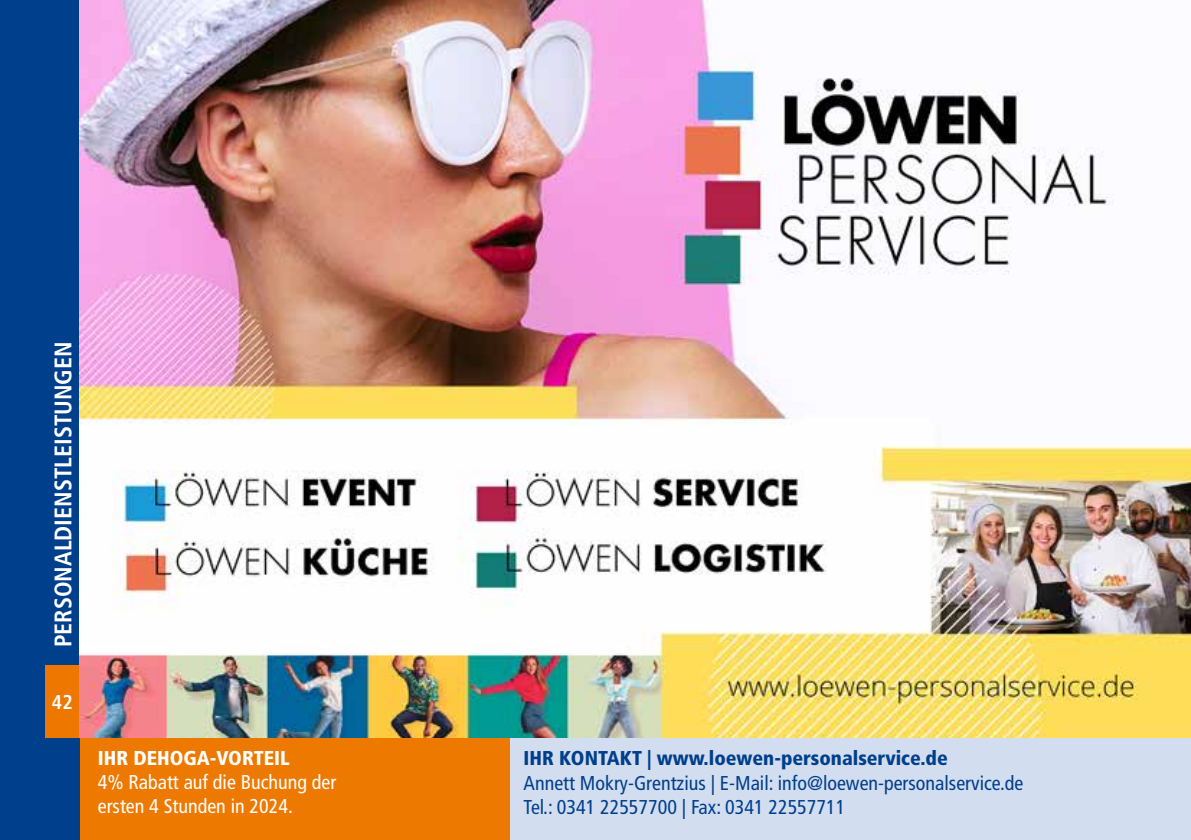
<style>
.page{position:relative;width:1191px;height:840px;background:#fff}
.page>*{position:absolute;margin:0;border:0;box-sizing:border-box;transform-origin:0 0}
.t1{font:700 condensed 24px "Frutiger LT Pro";color:#fff}
.t2{font:condensed 20px/24px "Frutiger LT Pro";color:#003f8b}
.t3{font:condensed 20px/24px "Frutiger LT Pro";color:#fff}
.t4{font:900 condensed 20px "Frutiger LT Pro";color:#003f8b}
.t5{font:900 condensed 20px "Frutiger LT Pro";color:#fff}
.t6{font:700 condensed 20px "Frutiger LT Pro";color:#fff}
</style>
<div class="page">
<div style="left:79px;top:737px;width:431px;height:102px;background:#ee7900"></div>
<div style="left:0;top:0;width:79px;height:839px;background:#003f8b"></div>
<div style="left:45px;top:664px;width:34px;height:73px;background:#e70"></div>
<div style="left:510px;top:737px;width:681px;height:102px;background:#d3ddf0"></div>
<img style="left:79px;top:0;width:1112px;height:737px">
<p class="t1" style="left:49px;top:646px;width:307px;rotate:-90deg">PERSONALDIENSTLEISTUNGEN</p>
<p class="t6" style="left:52px;top:689px;width:22px">42</p>
<p class="t5" style="left:98px;top:746px;width:193px">IHR DEHOGA-VORTEIL</p>
<p class="t3" style="left:98px;top:770px;width:240px">4% Rabatt auf die Buchung der ersten 4 Stunden in 2024.</p>
<p class="t4" style="left:523px;top:746px;width:426px">IHR KONTAKT | www.loewen-personalservice.de</p>
<p class="t2" style="left:523px;top:770px;width:501px">Annett Mokry-Grentzius | E-Mail: info@loewen-personalservice.de<br>Tel.: 0341 22557700 | Fax: 0341 22557711</p>
</div>
